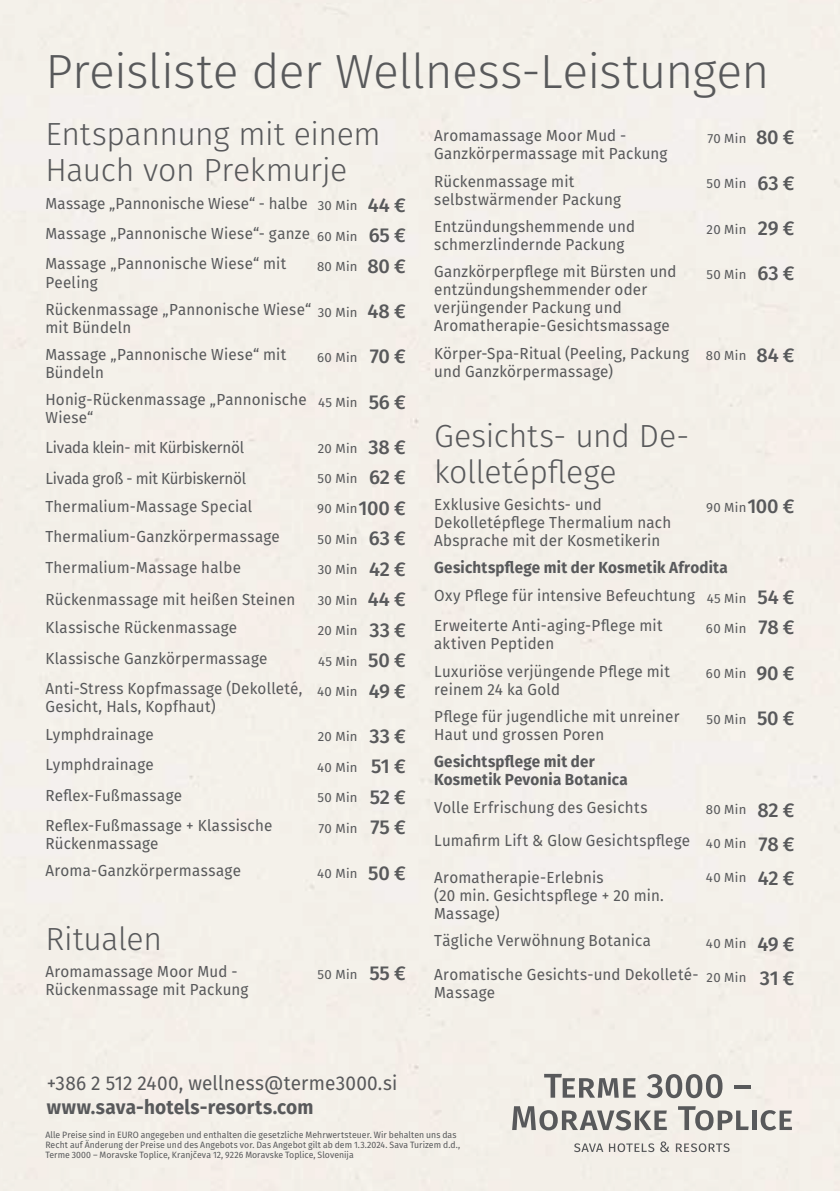
<style>
.page{position:relative;width:840px;height:1191px;background:#fff}
.page>*{position:absolute;margin:0;border:0;box-sizing:border-box;transform-origin:0 0}
.t1{font:300 48px "Fira Sans";letter-spacing:-.01em;color:#58595b}
.t2{font:300 32px/36px "Fira Sans";letter-spacing:-.01em;color:#58595b}
.t3{font:20px "Fira Sans";letter-spacing:.005em;color:#58595b;scale:.95 1}
.t4{font:700 20px "Fira Sans";letter-spacing:.01em;color:#58595b;scale:.95 1}
.t5{font:16px/18px "Fira Sans";letter-spacing:.015em;color:#58595b;scale:.95 1}
.t6{font:700 16px/27.2px "Fira Sans";letter-spacing:.015em;color:#58595b;scale:.95 1}
.t7{font:16px "Fira Sans";letter-spacing:-.015em;color:#58595b;scale:.95 1}
.t8{font:13.2px "Fira Sans";letter-spacing:.025em;color:#58595b}
.t9{font:9.2px/9.8px "Fira Sans";letter-spacing:.005em;color:#58595b;scale:.95 1}
.s1{font-weight:500;font-size:20px}
.s2{font-weight:400}
</style>
<div class="page">
<div style="left:0;top:0;width:839px;height:1191px;background:#f4f0ea"></div>
<svg style="left:573px;top:1141px;width:96px;height:11px"></svg>
<svg style="left:675px;top:1143px;width:54px;height:9px"></svg>
<svg style="left:544px;top:1073px;width:91px;height:24px;background:#b3b2ae"></svg>
<svg style="left:646px;top:1074px;width:76px;height:24px;background:#acaba8"></svg>
<hr style="left:733px;top:1085px;width:17px;height:3px;background:#58595b">
<svg style="left:512px;top:1106px;width:154px;height:24px;background:#b1b0ac"></svg>
<svg style="left:677px;top:1106px;width:71px;height:24px;background:#b9b7b4"></svg>
<div style="left:751px;top:1110px;width:5px;height:20px;background:#58595b"></div>
<svg style="left:760px;top:1110px;width:31px;height:20px"></svg>
<h1 class="t1" style="left:45px;top:37px;width:725px">Preisliste der Wellness-Leistungen</h1>
<h2 class="t2" style="left:45px;top:116px;width:337px">Entspannung mit einem<br>Hauch von Prekmurje</h2>
<p class="t5" style="left:45px;top:187px;width:380px;line-height:30.4px;text-align:justify">Massage „Pannonische Wiese“ - halbe <sub>30</sub> <sub>Min</sub> <span class="s1">44 € </span>Massage „Pannonische Wiese“- ganze <sub>60</sub> <sub>Min</sub> <span class="s1">65 € </span>Massage „Pannonische Wiese“ mit</p>
<p class="t5" style="left:45px;top:272px;width:56px">Peeling</p>
<p class="t8" style="left:317px;top:257px;width:90px">80 Min <span class="s1">80 €</span></p>
<p class="t5" style="left:45px;top:300px;width:281px">Rückenmassage „Pannonische Wiese“ mit Bündeln</p>
<p class="t8" style="left:317px;top:302px;width:89px">30 Min <span class="s1">48 €</span></p>
<p class="t5" style="left:45px;top:345px;width:255px">Massage „Pannonische Wiese“ mit<br>Bündeln</p>
<p class="t8" style="left:317px;top:347px;width:90px">60 Min <span class="s1">70 €</span></p>
<p class="t5" style="left:45px;top:390px;width:276px">Honig-Rückenmassage „Pannonische<br>Wiese“</p>
<p class="t8" style="left:318px;top:393px;width:89px">45 Min <span class="s1">56 €</span></p>
<p class="t7" style="left:45px;top:435px;width:211px">Livada klein- mit Kürbiskernöl</p>
<p class="t8" style="left:318px;top:438px;width:89px">20 Min <span class="s1">38 €</span></p>
<p class="t7" style="left:45px;top:466px;width:213px">Livada groß - mit Kürbiskernöl</p>
<p class="t8" style="left:317px;top:468px;width:90px">50 Min <span class="s1">62 €</span></p>
<p class="t5" style="left:45px;top:496px;width:219px">Thermalium-Massage Special</p>
<p class="t8" style="left:317px;top:499px;width:90px">90 Min<span class="s1">100 €</span></p>
<p class="t5" style="left:45px;top:527px;width:248px">Thermalium-Ganzkörpermassage</p>
<p class="t8" style="left:317px;top:529px;width:90px">50 Min <span class="s1">63 €</span></p>
<p class="t5" style="left:45px;top:557px;width:207px">Thermalium-Massage halbe</p>
<p class="t8" style="left:317px;top:560px;width:89px">30 Min <span class="s1">42 €</span></p>
<p class="t5" style="left:45px;top:590px;width:264px">Rückenmassage mit heißen Steinen</p>
<p class="t8" style="left:317px;top:590px;width:89px">30 Min <span class="s1">44 €</span></p>
<p class="t5" style="left:45px;top:618px;width:203px">Klassische Rückenmassage</p>
<p class="t8" style="left:318px;top:620px;width:89px">20 Min <span class="s1">33 €</span></p>
<p class="t5" style="left:45px;top:649px;width:235px">Klassische Ganzkörpermassage</p>
<p class="t8" style="left:318px;top:651px;width:89px">45 Min <span class="s1">50 €</span></p>
<p class="t5" style="left:45px;top:679px;width:272px">Anti-Stress Kopfmassage (Dekolleté,<br>Gesicht, Hals, Kopfhaut)</p>
<p class="t8" style="left:317px;top:681px;width:90px">40 Min <span class="s1">49 €</span></p>
<p class="t5" style="left:45px;top:724px;width:115px">Lymphdrainage</p>
<p class="t8" style="left:318px;top:727px;width:89px">20 Min <span class="s1">33 €</span></p>
<p class="t5" style="left:45px;top:755px;width:115px">Lymphdrainage</p>
<p class="t8" style="left:317px;top:757px;width:90px">40 Min <span class="s1">51 €</span></p>
<p class="t5" style="left:45px;top:785px;width:145px">Reflex-Fußmassage</p>
<p class="t8" style="left:317px;top:788px;width:90px">50 Min <span class="s1">52 €</span></p>
<p class="t5" style="left:45px;top:816px;width:240px">Reflex-Fußmassage + Klassische<br>Rückenmassage</p>
<p class="t8" style="left:318px;top:818px;width:89px">70 Min <span class="s1">75 €</span></p>
<p class="t5" style="left:45px;top:861px;width:207px">Aroma-Ganzkörpermassage</p>
<p class="t8" style="left:317px;top:863px;width:90px">40 Min <span class="s1">50 €</span></p>
<h2 class="t2" style="left:45px;top:920px;width:118px">Ritualen</h2>
<p class="t5" style="left:45px;top:962px;width:215px">Aromamassage Moor Mud -<br>Rückenmassage mit Packung</p>
<p class="t8" style="left:317px;top:964px;width:90px">50 Min <span class="s1">55 €</span></p>
<p class="t5" style="left:434px;top:126px;width:247px">Aromamassage Moor Mud -<br>Ganzkörpermassage mit Packung</p>
<p class="t8" style="left:707px;top:128px;width:89px">70 Min <span class="s1">80 €</span></p>
<p class="t5" style="left:434px;top:171px;width:198px">Rückenmassage mit selbstwärmender Packung</p>
<p class="t8" style="left:706px;top:174px;width:90px">50 Min <span class="s1">63 €</span></p>
<p class="t5" style="left:434px;top:217px;width:213px">Entzündungshemmende und schmerzlindernde Packung</p>
<p class="t8" style="left:706px;top:219px;width:89px">20 Min <span class="s1">29 €</span></p>
<p class="t5" style="left:434px;top:262px;width:256px">Ganzkörperpflege mit Bürsten und entzündungshemmender oder verjüngender Packung und<br>Aromatherapie-Gesichtsmassage</p>
<p class="t8" style="left:706px;top:264px;width:90px">50 Min <span class="s1">63 €</span></p>
<p class="t5" style="left:434px;top:343px;width:269px">Körper-Spa-Ritual (Peeling, Packung und Ganzkörpermassage)</p>
<p class="t8" style="left:705px;top:346px;width:90px">80 Min <span class="s1">84 €</span></p>
<h2 class="t2" style="left:434px;top:417px;width:256px">Gesichts- und De&shy;kolletépflege</h2>
<p class="t5" style="left:434px;top:495px;width:251px">Exklusive Gesichts- und<br>Dekolletépflege Thermalium nach<br>Absprache mit der Kosmetikerin</p>
<p class="t8" style="left:705px;top:497px;width:90px">90 Min<span class="s1">100 €</span></p>
<p class="t6" style="left:434px;top:553px;width:380px">Gesichtspflege mit der Kosmetik Afrodita<br><span class="s2">Oxy Pflege für intensive Befeuchtung</span> <sub>45</sub> <sub>Min</sub> <span class="s1">54 €</span></p>
<p class="t5" style="left:434px;top:616px;width:242px">Erweiterte Anti-aging-Pflege mit aktiven Peptiden</p>
<p class="t8" style="left:705px;top:618px;width:90px">60 Min <span class="s1">78 €</span></p>
<p class="t5" style="left:434px;top:661px;width:249px">Luxuriöse verjüngende Pflege mit reinem 24 ka Gold</p>
<p class="t8" style="left:705px;top:664px;width:90px">60 Min <span class="s1">90 €</span></p>
<p class="t5" style="left:434px;top:707px;width:260px">Pflege für jugendliche mit unreiner<br>Haut und grossen Poren</p>
<p class="t8" style="left:706px;top:709px;width:90px">50 Min <span class="s1">50 €</span></p>
<p class="t6" style="left:434px;top:751px;width:205px;line-height:18px">Gesichtspflege mit der<br>Kosmetik Pevonia Botanica</p>
<p class="t5" style="left:434px;top:797px;width:226px">Volle Erfrischung des Gesichts</p>
<p class="t8" style="left:705px;top:799px;width:90px">80 Min <span class="s1">82 €</span></p>
<p class="t5" style="left:434px;top:831px;width:380px">Lumafirm Lift &amp; Glow Gesichtspflege <sub>40</sub> <sub>Min</sub> <span class="s1">78 €</span></p>
<p class="t5" style="left:434px;top:867px;width:243px">Aromatherapie-Erlebnis<br>(20 min. Gesichtspflege + 20 min.<br>Massage)</p>
<p class="t8" style="left:705px;top:867px;width:90px">40 Min <span class="s1">42 €</span></p>
<p class="t5" style="left:434px;top:931px;width:230px">Tägliche Verwöhnung Botanica</p>
<p class="t8" style="left:705px;top:933px;width:90px">40 Min <span class="s1">49 €</span></p>
<p class="t5" style="left:434px;top:964px;width:279px">Aromatische Gesichts-und Dekolleté-<br>Massage</p>
<p class="t8" style="left:706px;top:967px;width:89px">20 Min <span class="s1">31 €</span></p>
<p class="t3" style="left:47px;top:1068px;width:370px">+386 2 512 2400, wellness@terme3000.si</p>
<p class="t4" style="left:47px;top:1090px;width:282px">www.sava-hotels-resorts.com</p>
<p class="t9" style="left:45px;top:1129px;width:438px">Alle Preise sind in EURO angegeben und enthalten die gesetzliche Mehrwertsteuer. Wir behalten uns das<br>Recht auf Änderung der Preise und des Angebots vor. Das Angebot gilt ab dem 1.3.2024. Sava Turizem d.d.,<br>Terme 3000 – Moravske Toplice, Kranjčeva 12, 9226 Moravske Toplice, Slovenija</p>
</div>
